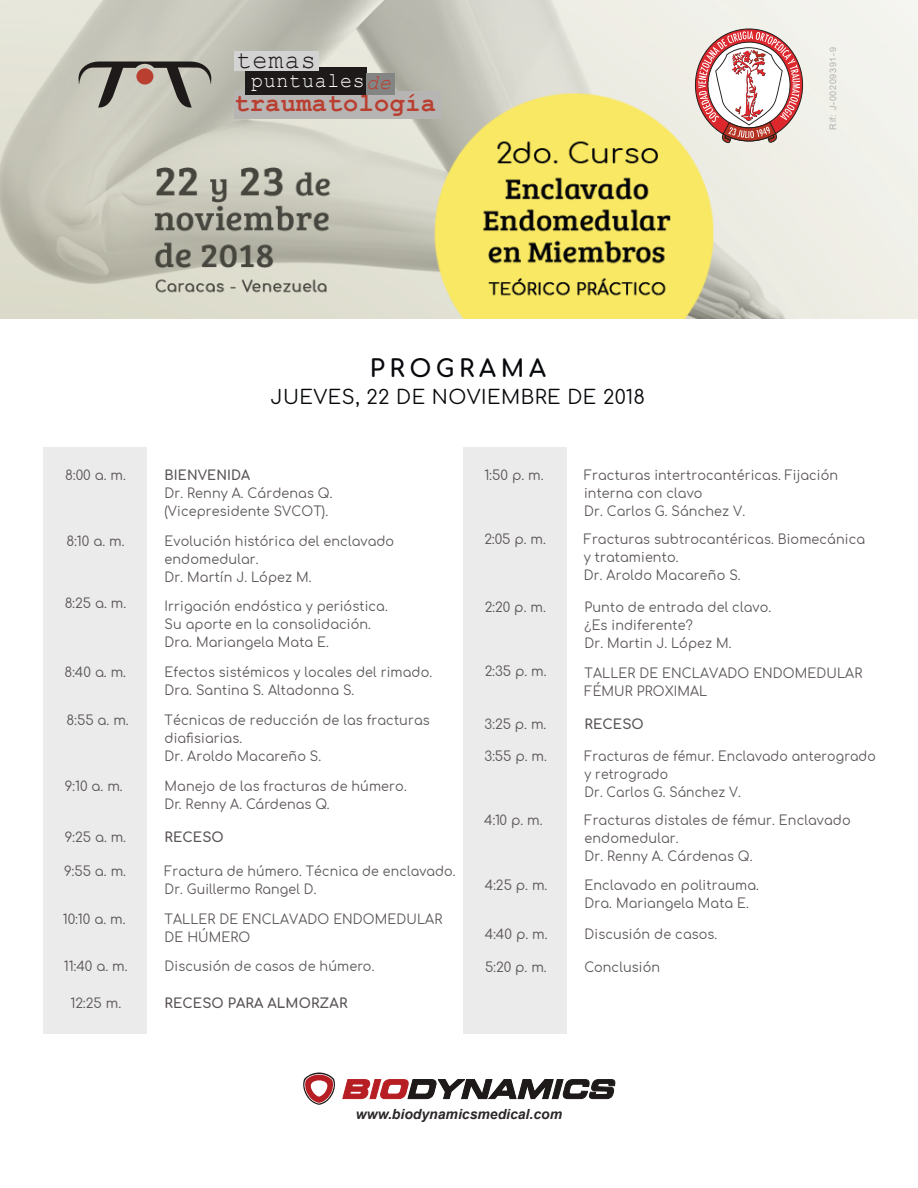
<style>
.page{position:relative;width:918px;height:1188px;background:#fff}
.page>*{position:absolute;margin:0;border:0;box-sizing:border-box;transform-origin:0 0}
.t1{font:700 26.25px "Courier New";letter-spacing:.02em;color:#b93f31;scale:.96 1}
.t2{font:26.25px "Courier New";letter-spacing:.04em;color:#1e1a19;scale:.96 1}
.t3{font:700 24px "Comfortaa";letter-spacing:.2em;color:#06080b}
.t4{font:21px "Courier New";letter-spacing:.04em;color:#fff;scale:.95 1}
.t5{font:19.5px "Comfortaa";letter-spacing:.025em;color:#06080b}
.t6{font:italic 700 13.95px "Arial";color:#2c2728}
.t7{font:13.5px/18px "Comfortaa";letter-spacing:.01em;color:#5a5456;scale:.95 1}
.t8{font:13.5px "Comfortaa";letter-spacing:.01em;color:#5a5456}
.t9{font:13.5px/18px "Comfortaa";letter-spacing:.01em;color:#5a5456;scale:.92 1}
.t10{font:13.5px/18px "Comfortaa";letter-spacing:.01em;color:#5a5456;scale:.93 1}
.t11{font:700 13.5px "Comfortaa";letter-spacing:.01em;color:#5a5456}
.t12{font:700 13.5px "Comfortaa";letter-spacing:.01em;color:#5a5456;scale:.95 1}
.t13{font:9px "Arial";letter-spacing:.075em;color:#b1b1b0}
.s1{font-style:italic;color:#b93f31}
</style>
<div class="page">
<img style="left:1px;top:0;width:916px;height:318px">
<svg style="left:303px;top:1072px;width:313px;height:33px"></svg>
<div style="left:44px;top:447px;width:103px;height:586px;background:#ebebeb"></div>
<div style="left:464px;top:447px;width:103px;height:586px;background:#ebebeb"></div>
<svg style="left:695px;top:28px;width:108px;height:116px"></svg>
<div style="left:234px;top:91px;width:206px;height:28px;background:#b6b5b4"></div>
<div style="left:245px;top:67px;width:122px;height:27px;background:#1e1a19"></div>
<div style="left:367px;top:73px;width:28px;height:21px;background:#838584"></div>
<div style="left:234px;top:52px;width:84px;height:19px;background:#d4d3d3"></div>
<svg style="left:77px;top:61px;width:136px;height:49px;background:#9f9a90"></svg>
<h1 class="t2" style="left:236px;top:44px;width:84px">temas</h1>
<h1 class="t1" style="left:234px;top:87px;width:212px">traumatología</h1>
<h3 class="t4" style="left:251px;top:68px;width:149px">puntuales<span class="s1">de</span></h3>
<h2 class="t3" style="left:370px;top:346px;width:178px">PROGRAMA</h2>
<h3 class="t5" style="left:271px;top:380px;width:376px">JUEVES, 22 DE NOVIEMBRE DE 2018</h3>
<p class="t13" style="left:827px;top:130px;width:84px;rotate:-90deg">Rif: J-00209391-9</p>
<p class="t8" style="left:65px;top:463px;width:62px">8:00 a. m.</p>
<p class="t12" style="left:165px;top:463px;width:92px">BIENVENIDA</p>
<p class="t7" style="left:165px;top:483px;width:178px">Dr. Renny A. Cárdenas Q. (Vicepresidente SVCOT).</p>
<p class="t8" style="left:67px;top:529px;width:60px">8:10 a. m.</p>
<p class="t7" style="left:165px;top:531px;width:243px">Evolución histórica del enclavado endomedular.<br>Dr. Martín J. López M.</p>
<p class="t8" style="left:65px;top:591px;width:63px">8:25 a. m.</p>
<p class="t7" style="left:165px;top:595px;width:236px">Irrigación endóstica y perióstica.<br>Su aporte en la consolidación.<br>Dra. Mariangela Mata E.</p>
<p class="t8" style="left:64px;top:660px;width:63px">8:40 a. m.</p>
<p class="t7" style="left:165px;top:661px;width:283px">Efectos sistémicos y locales del rimado.<br>Dra. Santina S. Altadonna S.</p>
<p class="t8" style="left:67px;top:708px;width:64px">8:55 a. m.</p>
<p class="t7" style="left:165px;top:709px;width:281px">Técnicas de reducción de las fracturas diafisiarias.<br>Dr. Aroldo Macareño S.</p>
<p class="t8" style="left:65px;top:774px;width:59px">9:10 a. m.</p>
<p class="t7" style="left:165px;top:775px;width:256px">Manejo de las fracturas de húmero.<br>Dr. Renny A. Cárdenas Q.</p>
<p class="t8" style="left:65px;top:825px;width:63px">9:25 a. m.</p>
<p class="t11" style="left:165px;top:824px;width:61px">RECESO</p>
<p class="t8" style="left:64px;top:859px;width:63px">9:55 a. m.</p>
<p class="t10" style="left:165px;top:861px;width:314px">Fractura de húmero. Técnica de enclavado.<br>Dr. Guillermo Rangel D.</p>
<p class="t8" style="left:63px;top:907px;width:64px">10:10 a. m.</p>
<p class="t7" style="left:165px;top:909px;width:294px">TALLER DE ENCLAVADO ENDOMEDULAR<br>DE HÚMERO</p>
<p class="t8" style="left:64px;top:954px;width:65px">11:40 a. m.</p>
<p class="t7" style="left:165px;top:955px;width:222px">Discusión de casos de húmero.</p>
<p class="t8" style="left:71px;top:991px;width:52px">12:25 m.</p>
<p class="t11" style="left:165px;top:991px;width:184px">RECESO PARA ALMORZAR</p>
<p class="t8" style="left:485px;top:463px;width:60px">1:50 p. m.</p>
<p class="t7" style="left:584px;top:464px;width:269px">Fracturas intertrocantéricas. Fijación interna con clavo<br>Dr. Carlos G. Sánchez V.</p>
<p class="t8" style="left:484px;top:527px;width:63px">2:05 p. m.</p>
<p class="t7" style="left:584px;top:528px;width:297px">Fracturas subtrocantéricas. Biomecánica y tratamiento.<br>Dr. Aroldo Macareño S.</p>
<p class="t8" style="left:485px;top:595px;width:63px">2:20 p. m.</p>
<p class="t7" style="left:585px;top:597px;width:198px">Punto de entrada del clavo. ¿Es indiferente?<br>Dr. Martin J. López M.</p>
<p class="t8" style="left:485px;top:659px;width:63px">2:35 p. m.</p>
<p class="t7" style="left:585px;top:662px;width:294px">TALLER DE ENCLAVADO ENDOMEDULAR<br>FÉMUR PROXIMAL</p>
<p class="t8" style="left:485px;top:712px;width:63px">3:25 p. m.</p>
<p class="t11" style="left:585px;top:712px;width:61px">RECESO</p>
<p class="t8" style="left:485px;top:744px;width:64px">3:55 p. m.</p>
<p class="t9" style="left:585px;top:745px;width:318px">Fracturas de fémur. Enclavado anterogrado y retrogrado<br>Dr. Carlos G. Sánchez V.</p>
<p class="t8" style="left:484px;top:808px;width:60px">4:10 p. m.</p>
<p class="t7" style="left:585px;top:810px;width:282px">Fracturas distales de fémur. Enclavado endomedular.<br>Dr. Renny A. Cárdenas Q.</p>
<p class="t8" style="left:485px;top:873px;width:64px">4:25 p. m.</p>
<p class="t7" style="left:585px;top:874px;width:185px">Enclavado en politrauma.<br>Dra. Mariangela Mata E.</p>
<p class="t8" style="left:485px;top:922px;width:64px">4:40 p. m.</p>
<p class="t7" style="left:585px;top:924px;width:141px">Discusión de casos.</p>
<p class="t8" style="left:485px;top:955px;width:63px">5:20 p. m.</p>
<p class="t7" style="left:585px;top:957px;width:81px">Conclusión</p>
<p class="t6" style="left:356px;top:1105px;width:208px">www.biodynamicsmedical.com</p>
</div>
